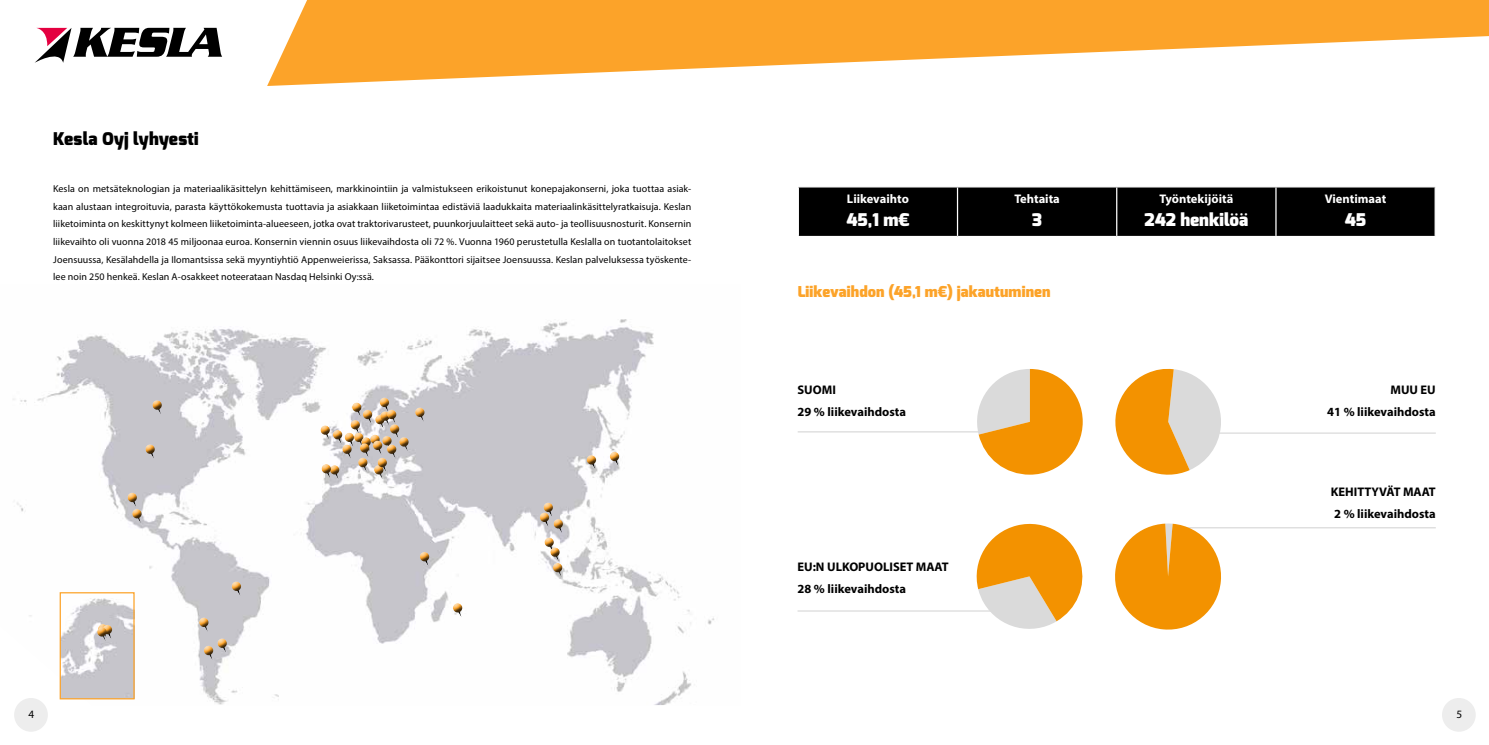
<style>
.page{position:relative;width:1489px;height:745px;background:#fff}
.page>*{position:absolute;margin:0;border:0;box-sizing:border-box;transform-origin:0 0}
.t1{font:900 17.5px "Exo";color:#fff}
.t2{font:900 17.5px "Exo";letter-spacing:.005em;color:#000}
.t3{font:900 15px "Exo";letter-spacing:.01em;color:#fca329}
.t4{font:700 12.5px/22.5px "Myriad Pro";color:#000}
.t5{font:700 12.5px "Myriad Pro";color:#fff}
.t6{font:11.25px "Myriad Pro";color:#000}
.t7{font:10px/17.5px "Myriad Pro";letter-spacing:.005em;color:#000;text-align:justify}
</style>
<div class="page">
<svg style="left:267px;top:0;width:1221px;height:86px;fill:#fca329"></svg>
<svg style="left:35px;top:28px;width:187px;height:35px"></svg>
<div style="left:14px;top:697px;width:34px;height:34px;background:#ededed;border-radius:50%"></div>
<div style="left:1441px;top:697px;width:34px;height:34px;background:#ededed;border-radius:50%"></div>
<hr style="left:797px;top:610px;width:206px;height:1px;background:#dadada">
<hr style="left:1172px;top:527px;width:263px;height:1px;background:#dadada">
<hr style="left:1200px;top:432px;width:235px;height:1px;background:#dadada">
<hr style="left:797px;top:431px;width:182px;height:1px;background:#dadada">
<img style="left:13px;top:319px;width:702px;height:385px">
<div style="left:382px;top:400px;width:9px;height:12px;background:#c6c5cb"></div>
<div style="left:379px;top:395px;width:11px;height:10px;background:#c6c5cb"></div>
<div style="left:379px;top:397px;width:11px;height:10px;background:#000;opacity:.75"></div>
<div style="left:351px;top:400px;width:11px;height:9px;background:#fff"></div>
<div style="left:323px;top:427px;width:8px;height:13px;background:#000;opacity:.75"></div>
<div style="left:320px;top:422px;width:11px;height:10px;background:#fff"></div>
<div style="left:320px;top:425px;width:11px;height:10px;background:#000;opacity:.75"></div>
<div style="left:332px;top:467px;width:9px;height:13px;background:#c6c5cb"></div>
<div style="left:321px;top:461px;width:11px;height:10px;background:#fff"></div>
<div style="left:321px;top:463px;width:11px;height:11px;background:#000;opacity:.75"></div>
<div style="left:376px;top:467px;width:9px;height:13px;background:#000;opacity:.75"></div>
<div style="left:417px;top:410px;width:9px;height:12px;background:#000;opacity:.75"></div>
<div style="left:414px;top:405px;width:12px;height:10px;background:#c6c5cb"></div>
<div style="left:414px;top:407px;width:12px;height:10px;background:#000;opacity:.75"></div>
<div style="left:422px;top:554px;width:9px;height:12px;background:#000;opacity:.75"></div>
<div style="left:419px;top:549px;width:11px;height:10px;background:#c6c5cb"></div>
<div style="left:419px;top:551px;width:11px;height:10px;background:#000;opacity:.75"></div>
<div style="left:612px;top:454px;width:8px;height:12px;background:#000;opacity:.75"></div>
<div style="left:609px;top:449px;width:11px;height:10px;background:#fff;opacity:.75"></div>
<div style="left:609px;top:451px;width:11px;height:10px;background:#000;opacity:.75"></div>
<div style="left:589px;top:457px;width:8px;height:13px;background:#000;opacity:.75"></div>
<div style="left:586px;top:452px;width:11px;height:10px;background:#fff;opacity:.75"></div>
<div style="left:586px;top:454px;width:11px;height:11px;background:#000;opacity:.75"></div>
<div style="left:542px;top:515px;width:9px;height:12px;background:#000;opacity:.75"></div>
<div style="left:539px;top:510px;width:11px;height:9px;background:#c6c5cb"></div>
<div style="left:539px;top:512px;width:11px;height:10px;background:#000;opacity:.75"></div>
<div style="left:555px;top:565px;width:9px;height:12px;background:#000;opacity:.75"></div>
<div style="left:552px;top:560px;width:11px;height:10px;background:#fff"></div>
<div style="left:552px;top:562px;width:11px;height:10px;background:#000;opacity:.75"></div>
<svg style="left:324px;top:402px;width:84px;height:77px"></svg>
<div style="left:402px;top:439px;width:8px;height:13px;background:#000;opacity:.75"></div>
<div style="left:398px;top:434px;width:12px;height:10px;background:#c6c5cb"></div>
<div style="left:398px;top:436px;width:12px;height:11px;background:#000;opacity:.75"></div>
<div style="left:155px;top:402px;width:8px;height:13px;background:#000;opacity:.75"></div>
<div style="left:152px;top:397px;width:11px;height:10px;background:#c6c5cb"></div>
<div style="left:152px;top:400px;width:11px;height:10px;background:#000;opacity:.75"></div>
<div style="left:148px;top:447px;width:8px;height:12px;background:#000;opacity:.75"></div>
<div style="left:145px;top:441px;width:11px;height:10px;background:#c6c5cb"></div>
<div style="left:145px;top:444px;width:11px;height:10px;background:#000;opacity:.75"></div>
<div style="left:798px;top:187px;width:636px;height:49px;background:#000"></div>
<hr style="left:956px;top:187px;width:2px;height:49px;background:#fff">
<hr style="left:1116px;top:187px;width:1px;height:49px;background:#fff">
<hr style="left:1275px;top:187px;width:1px;height:49px;background:#fff">
<img style="left:62px;top:593px;width:71px;height:104px">
<div style="left:60px;top:591px;width:75px;height:108px;border:1px solid #fca329"></div>
<div style="left:97px;top:621px;width:12px;height:10px;background:#fff;opacity:.75"></div>
<div style="left:97px;top:623px;width:12px;height:10px;background:#000;opacity:.75"></div>
<div style="left:105px;top:627px;width:9px;height:12px;background:#c6c5cb"></div>
<div style="left:102px;top:622px;width:11px;height:10px;background:#c6c5cb"></div>
<div style="left:102px;top:624px;width:11px;height:10px;background:#000;opacity:.75"></div>
<svg style="left:108px;top:628px;width:3px;height:13px"></svg>
<div style="left:100px;top:629px;width:8px;height:13px;background:#000;opacity:.75"></div>
<div style="left:96px;top:624px;width:12px;height:10px;background:#fff;opacity:.75"></div>
<div style="left:96px;top:626px;width:12px;height:10px;background:#000;opacity:.75"></div>
<div style="left:234px;top:583px;width:9px;height:13px;background:#000;opacity:.75"></div>
<div style="left:231px;top:578px;width:11px;height:10px;background:#c6c5cb"></div>
<div style="left:231px;top:581px;width:11px;height:10px;background:#000;opacity:.75"></div>
<div style="left:220px;top:640px;width:8px;height:13px;background:#000;opacity:.75"></div>
<div style="left:217px;top:635px;width:11px;height:10px;background:#c6c5cb"></div>
<div style="left:217px;top:638px;width:11px;height:10px;background:#000;opacity:.75"></div>
<div style="left:206px;top:648px;width:9px;height:12px;background:#000;opacity:.75"></div>
<div style="left:203px;top:643px;width:11px;height:9px;background:#c6c5cb"></div>
<div style="left:203px;top:645px;width:11px;height:10px;background:#000;opacity:.75"></div>
<div style="left:202px;top:619px;width:8px;height:13px;background:#000;opacity:.75"></div>
<div style="left:198px;top:614px;width:12px;height:10px;background:#c6c5cb"></div>
<div style="left:198px;top:617px;width:12px;height:10px;background:#000;opacity:.75"></div>
<div style="left:130px;top:495px;width:9px;height:12px;background:#000;opacity:.75"></div>
<div style="left:127px;top:490px;width:11px;height:10px;background:#c6c5cb"></div>
<div style="left:127px;top:492px;width:11px;height:10px;background:#000;opacity:.75"></div>
<div style="left:135px;top:511px;width:8px;height:13px;background:#000;opacity:.75"></div>
<div style="left:132px;top:506px;width:11px;height:10px;background:#c5c4ca"></div>
<div style="left:132px;top:508px;width:11px;height:10px;background:#000;opacity:.75"></div>
<div style="left:455px;top:605px;width:9px;height:12px;background:#000;opacity:.75"></div>
<div style="left:452px;top:600px;width:11px;height:10px;background:#fff"></div>
<div style="left:452px;top:602px;width:11px;height:10px;background:#000;opacity:.75"></div>
<div style="left:556px;top:521px;width:8px;height:13px;background:#c6c4cf"></div>
<div style="left:553px;top:516px;width:11px;height:10px;background:#fff"></div>
<div style="left:553px;top:518px;width:11px;height:11px;background:#000;opacity:.75"></div>
<svg style="left:543px;top:507px;width:19px;height:26px"></svg>
<div style="left:546px;top:505px;width:8px;height:12px;background:#000;opacity:.75"></div>
<div style="left:543px;top:500px;width:11px;height:9px;background:#c6c5cb"></div>
<div style="left:543px;top:502px;width:11px;height:10px;background:#000;opacity:.75"></div>
<div style="left:547px;top:539px;width:8px;height:13px;background:#fefefe"></div>
<div style="left:544px;top:534px;width:11px;height:10px;background:#fff;opacity:.75"></div>
<div style="left:544px;top:537px;width:11px;height:10px;background:#000;opacity:.75"></div>
<svg style="left:548px;top:542px;width:11px;height:19px"></svg>
<div style="left:552px;top:549px;width:9px;height:13px;background:#000;opacity:.75"></div>
<div style="left:549px;top:544px;width:12px;height:10px;background:#fff;opacity:.75"></div>
<div style="left:549px;top:547px;width:12px;height:10px;background:#000;opacity:.75"></div>
<svg style="left:971px;top:369px;width:111px;height:105px"></svg>
<svg style="left:1115px;top:368px;width:108px;height:107px"></svg>
<svg style="left:971px;top:523px;width:112px;height:106px"></svg>
<svg style="left:1115px;top:523px;width:108px;height:107px"></svg>
<h1 class="t2" style="left:53px;top:128px;width:147px">Kesla Oyj lyhyesti</h1>
<p class="t7" style="left:53px;top:180px;width:639px">Kesla on metsäteknologian ja materiaalikäsittelyn kehittämiseen, markkinointiin ja valmistukseen erikoistunut konepajakonserni, joka tuottaa asiak&shy;kaan alustaan integroituvia, parasta käyttökokemusta tuottavia ja asiakkaan liiketoimintaa edistäviä laadukkaita materiaalinkäsittelyratkaisuja. Keslan liiketoiminta on keskittynyt kolmeen liiketoiminta-alueeseen, jotka ovat traktorivarusteet, puunkorjuulaitteet sekä auto- ja teollisuusnosturit. Konsernin liikevaihto oli vuonna 2018 45 miljoonaa euroa. Konsernin viennin osuus liikevaihdosta oli 72 %. Vuonna 1960 perustetulla Keslalla on tuotantolaitokset Joensuussa, Kesälahdella ja Ilomantsissa sekä myyntiyhtiö Appenweierissa, Saksassa. Pääkonttori sijaitsee Joensuussa. Keslan palveluksessa työskente&shy;lee noin 250 henkeä. Keslan A-osakkeet noteerataan Nasdaq Helsinki Oy:ssä.</p>
<p class="t5" style="left:846px;top:191px;width:63px">Liikevaihto</p>
<h1 class="t1" style="left:846px;top:208px;width:64px">45,1 m€</h1>
<p class="t5" style="left:1014px;top:191px;width:47px">Tehtaita</p>
<h1 class="t1" style="left:1032px;top:208px;width:12px">3</h1>
<h2 class="t3" style="left:797px;top:282px;width:254px">Liikevaihdon (45,1 m€) jakautuminen</h2>
<p class="t4" style="left:797px;top:378px;width:110px">SUOMI<br>29 % liikevaihdosta</p>
<p class="t4" style="left:797px;top:554px;width:153px">EU:N ULKOPUOLISET MAAT<br>28 % liikevaihdosta</p>
<p class="t5" style="left:1159px;top:191px;width:75px">Työntekijöitä</p>
<h1 class="t1" style="left:1144px;top:208px;width:105px">242 henkilöä</h1>
<p class="t5" style="left:1324px;top:191px;width:63px">Vientimaat</p>
<h1 class="t1" style="left:1344px;top:208px;width:23px">45</h1>
<p class="t4" style="left:1327px;top:378px;width:110px;text-align:right">MUU EU<br>41 % liikevaihdosta</p>
<p class="t4" style="left:1330px;top:479px;width:106px">KEHITTYVÄT MAAT<br>2 % liikevaihdosta</p>
<p class="t6" style="left:29px;top:706px;width:7px">4</p>
<p class="t6" style="left:1456px;top:706px;width:7px">5</p>
</div>
